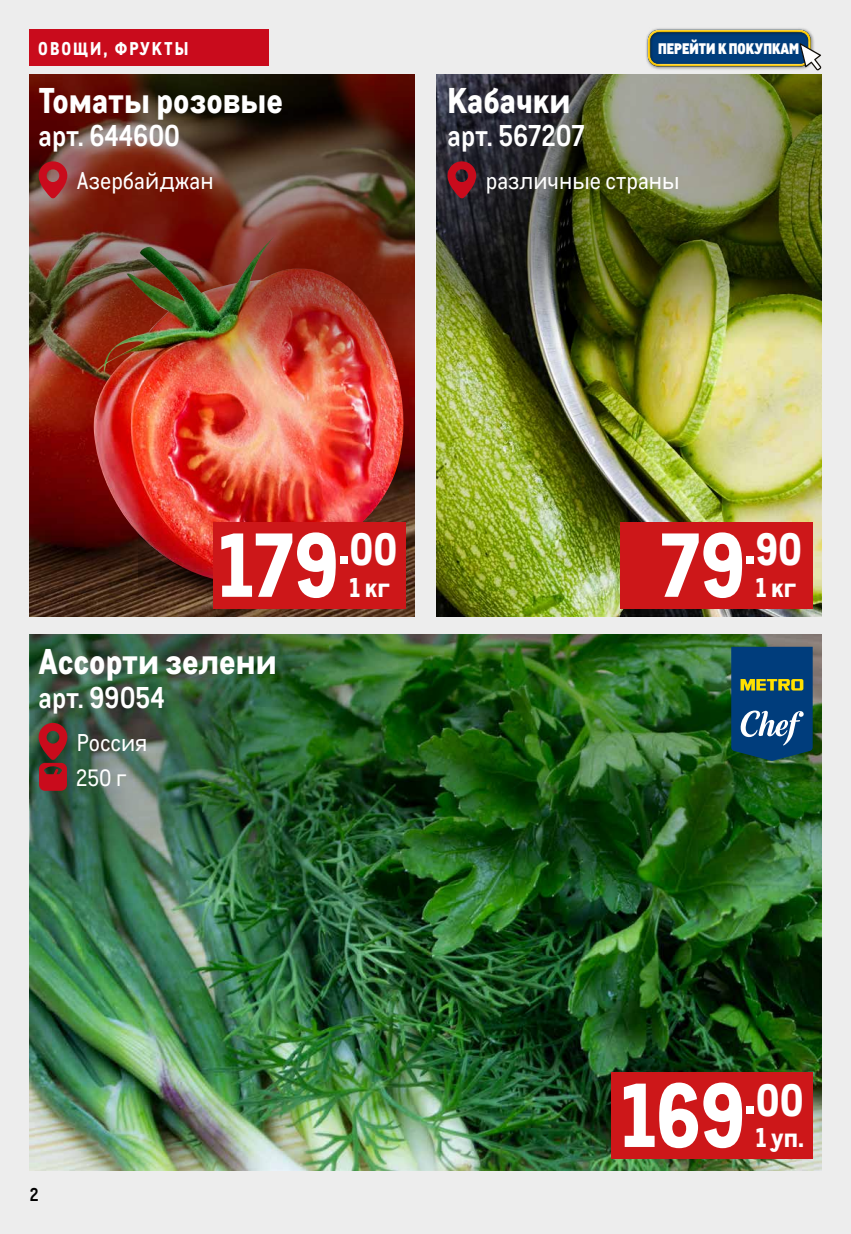
<style>
.page{position:relative;width:851px;height:1234px;background:#fff}
.page>*{position:absolute;margin:0;border:0;box-sizing:border-box;transform-origin:0 0}
.t1{font:800 88.2px "CA Metro";color:#fff}
.t2{font:800 34.8px "CA Metro";color:#fff}
.t3{font:700 29.25px "CA Metro";color:#fff}
.t4{font:800 26.4px "CA Metro";color:#fff}
.t5{font:23.7px "CA Metro";color:#fff}
.t6{font:22.95px "CA Metro";color:#fff}
.t7{font:800 18px "CA Metro";letter-spacing:.11em;color:#fff}
.t8{font:700 18px "CA Metro";color:#000}
.t9{font:900 14.85px "CA Metro";color:#fff}
</style>
<div class="page">
<div style="left:0;top:0;width:850px;height:1233px;background:#ededed"></div>
<div style="left:30px;top:30px;width:239px;height:36px;background:#c90b1c"></div>
<div style="left:645px;top:27px;width:169px;height:43px;background:#000;opacity:.54"></div>
<div style="left:640px;top:22px;width:175px;height:44px;background:#fff;opacity:.75"></div>
<div style="left:643px;top:31px;width:175px;height:36px;background:#000;opacity:.75"></div>
<svg style="left:799px;top:43px;width:22px;height:27px"></svg>
<img style="left:30px;top:913px;width:791px;height:256px">
<img style="left:30px;top:393px;width:385px;height:224px">
<img style="left:436px;top:354px;width:385px;height:263px">
<img style="left:138px;top:531px;width:276px;height:86px">
<img style="left:92px;top:393px;width:315px;height:190px">
<div style="left:213px;top:522px;width:193px;height:86px;background:#cd1719"></div>
<div style="left:619px;top:522px;width:193px;height:86px;background:#cd1719"></div>
<div style="left:611px;top:1071px;width:201px;height:87px;background:#cd1719"></div>
<img style="left:436px;top:74px;width:385px;height:280px">
<img style="left:30px;top:634px;width:791px;height:279px">
<img style="left:30px;top:74px;width:385px;height:319px">
<svg style="left:38px;top:160px;width:29px;height:39px"></svg>
<svg style="left:447px;top:160px;width:29px;height:39px"></svg>
<svg style="left:38px;top:721px;width:29px;height:69px;background:#8c2225"></svg>
<svg style="left:731px;top:646px;width:81px;height:114px;background:#20537a"></svg>
<p class="t7" style="left:38px;top:34px;width:151px">ОВОЩИ, ФРУКТЫ</p>
<p class="t9" style="left:658px;top:36px;width:143px">ПЕРЕЙТИ К ПОКУПКАМ</p>
<p class="t2" style="left:39px;top:71px;width:246px">Томаты розовые</p>
<p class="t3" style="left:39px;top:113px;width:143px">арт. 644600</p>
<p class="t5" style="left:77px;top:164px;width:138px">Азербайджан</p>
<p class="t2" style="left:447px;top:71px;width:124px">Кабачки</p>
<p class="t3" style="left:447px;top:113px;width:139px">арт. 567207</p>
<p class="t5" style="left:485px;top:164px;width:195px">различные страны</p>
<h1 class="t1" style="left:218px;top:492px;width:180px">179<sup>.</sup><sup>00</sup></h1>
<p class="t4" style="left:349px;top:565px;width:42px">1 кг</p>
<p class="t2" style="left:39px;top:633px;width:239px">Ассорти зелени</p>
<p class="t3" style="left:39px;top:675px;width:127px">арт. 99054</p>
<p class="t5" style="left:77px;top:725px;width:72px">Россия</p>
<p class="t6" style="left:76px;top:761px;width:52px">250 г</p>
<p class="t8" style="left:30px;top:1180px;width:10px">2</p>
<h1 class="t1" style="left:660px;top:492px;width:144px">79<sup>.</sup><sup>90</sup></h1>
<p class="t4" style="left:755px;top:565px;width:42px">1 кг</p>
<h1 class="t1" style="left:620px;top:1042px;width:184px">169<sup>.</sup><sup>00</sup></h1>
<p class="t4" style="left:755px;top:1115px;width:50px">1 уп.</p>
</div>
